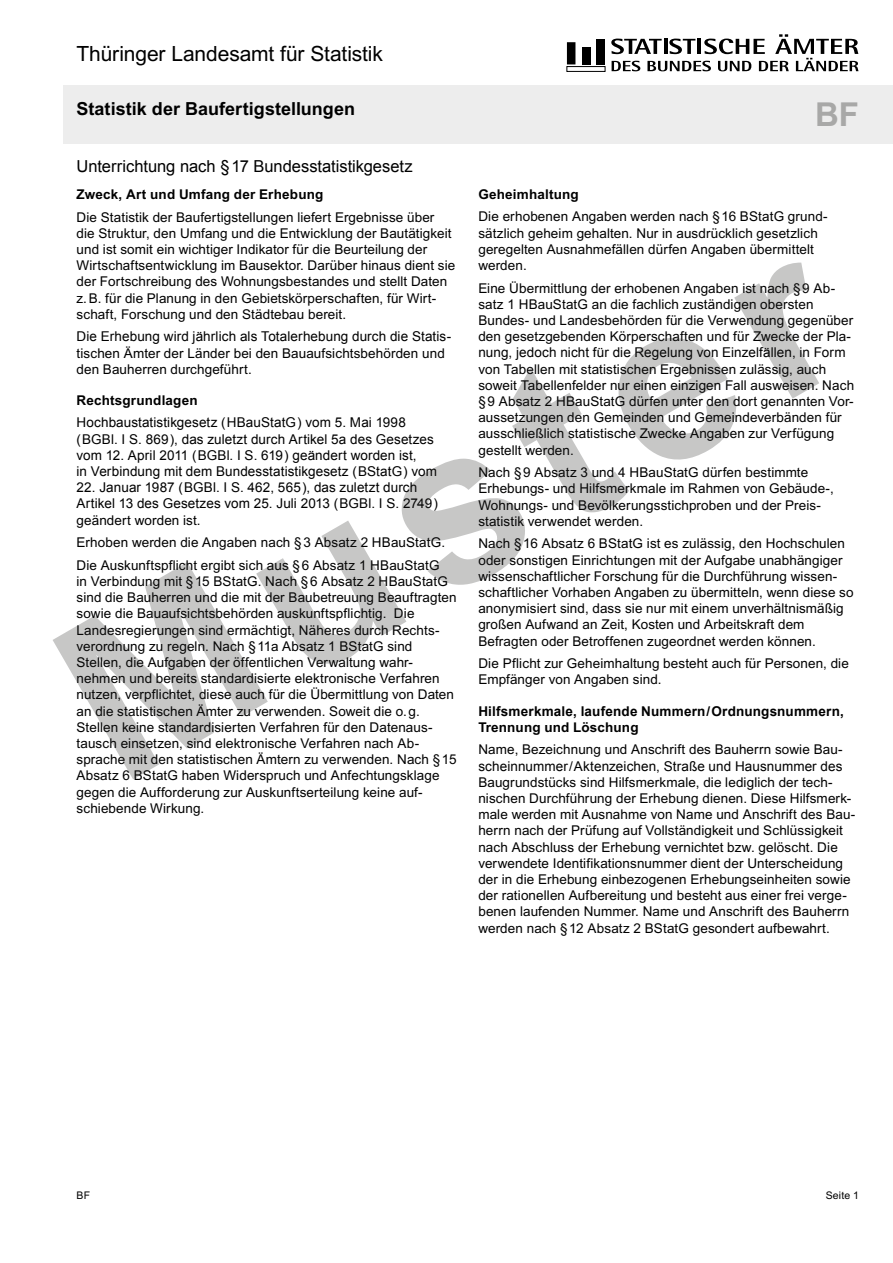
<style>
.page{position:relative;width:893px;height:1263px;background:#fff}
.page>*{position:absolute;margin:0;border:0;box-sizing:border-box;transform-origin:0 0}
.t1{font:700 225px "Arial";color:#1d1d1b}
.t2{font:33px "Arial Bold MT2";color:#a8a8a7}
.t3{font:21px "Arial MT2";letter-spacing:-.005em;color:#000}
.t4{font:18px "Arial Bold MT2";color:#000}
.t5{font:16.5px "Arial";color:#000}
.t6{font:13.5px/16.2px "Arial MT2";letter-spacing:.005em;color:#000}
.t7{font:13.5px/16.2px "Arial";letter-spacing:.005em;color:#000}
.t8{font:13.5px "Arial Bold MT2";letter-spacing:.01em;color:#000}
.t9{font:700 13.5px "Arial";letter-spacing:.015em;color:#000}
.t10{font:10.5px "Arial MT2";letter-spacing:.015em;color:#000}
.s1{font-family:"Arial MT2"}
</style>
<div class="page">
<div style="left:64px;top:85px;width:829px;height:58px;background:#ededed"></div>
<div style="left:567px;top:66px;width:38px;height:5px;border:1px solid #000"></div>
<div style="left:596px;top:39px;width:9px;height:25px;background:#000"></div>
<div style="left:567px;top:42px;width:8px;height:22px;background:#000"></div>
<div style="left:582px;top:47px;width:8px;height:17px;background:#000"></div>
<svg style="left:611px;top:34px;width:247px;height:37px"></svg>
<h3 class="t3" style="left:77px;top:40px;width:308px">Thüringer Landesamt für Statistik</h3>
<h3 class="t4" style="left:77px;top:97px;width:280px">Statistik der Baufertigstellungen</h3>
<p class="t5" style="left:77px;top:156px;width:338px">Unterrichtung nach §17 Bundesstatistikgesetz</p>
<h2 class="t2" style="left:815px;top:92px;width:45px">BF</h2>
<p class="t8" style="left:478px;top:185px;width:102px">Geheimhaltung</p>
<p class="t6" style="left:478px;top:209px;width:351px">Die erhobenen Angaben werden nach §16 BStatG grund&shy;sätzlich geheim gehalten. Nur in ausdrücklich gesetzlich geregelten Ausnahmefällen dürfen Angaben übermittelt werden.</p>
<p class="t6" style="left:478px;top:280px;width:376px">Eine Übermittlung der erhobenen Angaben ist nach §9 Ab&shy;satz 1 HBauStatG an die fachlich zuständigen obersten Bundes- und Landesbehörden für die Verwendung gegenüber den gesetzgebenden Körperschaften und für Zwecke der Pla-</p>
<p class="t7" style="left:478px;top:345px;width:369px">nung, jedoch nicht für die Regelung von Einzelfällen, in Form</p>
<p class="t6" style="left:478px;top:361px;width:377px">von Tabellen mit statistischen Ergebnissen zulässig, auch soweit Tabellenfelder nur einen einzigen Fall ausweisen. Nach §9 Absatz 2 HBauStatG dürfen unter den dort genannten Vor&shy;aussetzungen den Gemeinden und Gemeindeverbänden für ausschließlich statistische Zwecke Angaben zur Verfügung gestellt werden.</p>
<p class="t6" style="left:478px;top:465px;width:357px">Nach §9 Absatz 3 und 4 HBauStatG dürfen bestimmte Erhebungs- und Hilfsmerkmale im Rahmen von Gebäude-, Wohnungs- und Bevölkerungsstichproben und der Preis&shy;statistik verwendet werden.</p>
<p class="t6" style="left:478px;top:536px;width:377px">Nach §16 Absatz 6 BStatG ist es zulässig, den Hochschulen oder sonstigen Einrichtungen mit der Aufgabe unabhängiger wissenschaftlicher Forschung für die Durchführung wissen&shy;schaftlicher Vorhaben Angaben zu übermitteln, wenn diese so anonymisiert sind, dass sie nur mit einem unverhältnismäßig großen Aufwand an Zeit, Kosten und Arbeitskraft dem Befragten oder Betroffenen zugeordnet werden können.</p>
<p class="t6" style="left:478px;top:655px;width:372px">Die Pflicht zur Geheimhaltung besteht auch für Personen, die<br>Empfänger von Angaben sind.</p>
<p class="t9" style="left:478px;top:702px;width:367px">Hilfsmerkmale, laufende Nummern / Ordnungsnummern,</p>
<p class="t8" style="left:478px;top:718px;width:162px">Trennung und Löschung</p>
<p class="t6" style="left:478px;top:742px;width:366px">Name, Bezeichnung und Anschrift des Bauherrn sowie Bau-</p>
<p class="t7" style="left:478px;top:758px;width:366px">scheinnummer / Aktenzeichen, Straße und Hausnummer des</p>
<p class="t6" style="left:478px;top:774px;width:378px">Baugrundstücks sind Hilfsmerkmale, die lediglich der tech&shy;nischen Durchführung der Erhebung dienen. Diese Hilfsmerk&shy;male werden mit Ausnahme von Name und Anschrift des Bau&shy;herrn nach der Prüfung auf Vollständigkeit und Schlüssigkeit nach Abschluss der Erhebung vernichtet bzw. gelöscht. Die verwendete Identifikationsnummer dient der Unterscheidung der in die Erhebung einbezogenen Erhebungseinheiten sowie der rationellen Aufbereitung und besteht aus einer frei verge&shy;benen laufenden Nummer. Name und Anschrift des Bauherrn werden nach §12 Absatz 2 BStatG gesondert aufbewahrt.</p>
<p class="t8" style="left:77px;top:185px;width:248px">Zweck, Art und Umfang der Erhebung</p>
<p class="t6" style="left:77px;top:209px;width:380px">Die Statistik der Baufertigstellungen liefert Ergebnisse über die Struktur, den Umfang und die Entwicklung der Bautätigkeit und ist somit ein wichtiger Indikator für die Beurteilung der Wirtschaftsentwicklung im Bausektor. Darüber hinaus dient sie der Fortschreibung des Wohnungsbestandes und stellt Daten z.B. für die Planung in den Gebietskörperschaften, für Wirt&shy;schaft, Forschung und den Städtebau bereit.</p>
<p class="t7" style="left:77px;top:329px;width:376px">Die Erhebung wird jährlich als Totalerhebung durch die Statis<span class="s1">-</span></p>
<p class="t6" style="left:77px;top:345px;width:370px">tischen Ämter der Länder bei den Bauaufsichtsbehörden und den Bauherren durchgeführt.</p>
<p class="t8" style="left:77px;top:391px;width:123px">Rechtsgrundlagen</p>
<p class="t7" style="left:77px;top:415px;width:362px">Hochbaustatistikgesetz ( HBauStatG ) vom 5. Mai 1998<br>( BGBl. I S. 869 ), das zuletzt durch Artikel 5a des Gesetzes vom 12. April 2011 ( BGBl. I S. 619 ) geändert worden ist,<br>in Verbindung mit dem Bundesstatistikgesetz ( BStatG ) vom</p>
<p class="t7" style="left:77px;top:479px;width:363px">22. Januar 1987 ( BGBl. I S. 462, 565 ), das zuletzt durch<br>Artikel 13 des Gesetzes vom 25. Juli 2013 ( BGBl. I S. 2749 )</p>
<p class="t6" style="left:77px;top:509px;width:370px;line-height:22.5px">geändert worden ist.<br>Erhoben werden die Angaben nach §3 Absatz 2 HBauStatG.<br>Die Auskunftspflicht ergibt sich aus §6 Absatz 1 HBauStatG</p>
<p class="t6" style="left:77px;top:573px;width:381px">in Verbindung mit §15 BStatG. Nach §6 Absatz 2 HBauStatG sind die Bauherren und die mit der Baubetreuung Beauftragten sowie die Bauaufsichtsbehörden auskunftspflichtig. Die Landesregierungen sind ermächtigt, Näheres durch Rechts&shy;verordnung zu regeln. Nach §11a Absatz 1 BStatG sind Stellen, die Aufgaben der öffentlichen Verwaltung wahr&shy;nehmen und bereits standardisierte elektronische Verfahren nutzen, verpflichtet, diese auch für die Übermittlung von Daten an die statistischen Ämter zu verwenden. Soweit die o.g.<br>Stellen keine standardisierten Verfahren für den Datenaus&shy;tausch einsetzen, sind elektronische Verfahren nach Ab&shy;sprache mit den statistischen Ämtern zu verwenden. Nach §15<br>Absatz 6 BStatG haben Widerspruch und Anfechtungsklage gegen die Aufforderung zur Auskunftserteilung keine auf&shy;schiebende Wirkung.</p>
<h1 class="t1" style="left:5px;top:589px;width:852px;rotate:-30deg">Muster</h1>
<p class="t10" style="left:77px;top:1188px;width:15px">BF</p>
<p class="t10" style="left:826px;top:1188px;width:35px">Seite 1</p>
</div>
